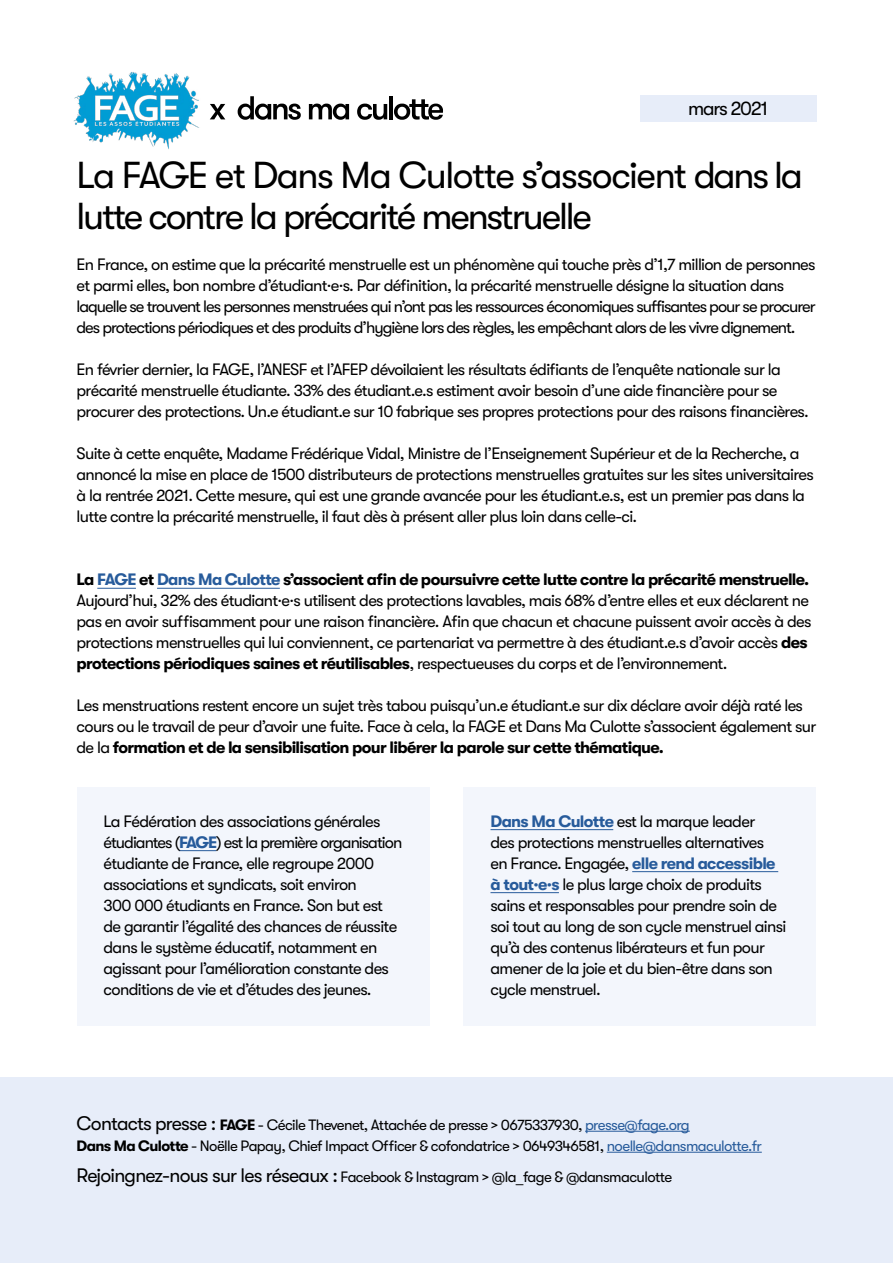
<style>
.page{position:relative;width:893px;height:1263px;background:#fff}
.page>*{position:absolute;margin:0;border:0;box-sizing:border-box;transform-origin:0 0}
.t1{font:37.5px/40.5px "GT Walsheim Pro";letter-spacing:-.06em;color:#000}
.t2{font:19.5px "GT Walsheim Pro";letter-spacing:-.06em;color:#000}
.t3{font:16.5px/21px "GT Walsheim Pro";letter-spacing:-.04em;color:#000}
.t4{font:16.5px/21px "GT Walsheim Pro";letter-spacing:-.06em;color:#000}
.t5{font:15px/21px "GT Walsheim Pro";letter-spacing:-.04em;color:#000}
.s1{font-weight:700}
.s2{font-weight:700;color:#275b9b}
.s3{font-size:19.5px}
.s4{color:#275b9b}
</style>
<div class="page">
<div style="left:77px;top:787px;width:352px;height:238px;background:#f3f6fc"></div>
<div style="left:463px;top:787px;width:353px;height:238px;background:#f3f6fc"></div>
<div style="left:0;top:1078px;width:893px;height:185px;background:#e7edf9"></div>
<hr style="left:97px;top:588px;width:39px;height:1px;background:#275b9b">
<hr style="left:157px;top:588px;width:123px;height:1px;background:#275b9b">
<hr style="left:179px;top:850px;width:37px;height:1px;background:#275b9b">
<hr style="left:490px;top:829px;width:123px;height:1px;background:#275b9b">
<hr style="left:632px;top:871px;width:146px;height:1px;background:#275b9b">
<hr style="left:490px;top:892px;width:69px;height:1px;background:#275b9b">
<hr style="left:585px;top:1131px;width:105px;height:1px;background:#275b9b">
<hr style="left:607px;top:1152px;width:155px;height:1px;background:#275b9b">
<svg style="left:210px;top:104px;width:15px;height:15px"></svg>
<img style="left:74px;top:72px;width:125px;height:77px">
<svg style="left:238px;top:96px;width:63px;height:24px"></svg>
<svg style="left:309px;top:104px;width:40px;height:16px"></svg>
<svg style="left:357px;top:104px;width:30px;height:16px"></svg>
<hr style="left:389px;top:96px;width:4px;height:23px;background:#000">
<svg style="left:394px;top:99px;width:49px;height:21px"></svg>
<div style="left:640px;top:95px;width:176px;height:26px;background:#e7edf9"></div>
<p class="t2" style="left:688px;top:97px;width:81px">mars 2021</p>
<h1 class="t1" style="left:77px;top:155px;width:728px">La FAGE et Dans Ma Culotte s’associent dans la lutte contre la précarité menstruelle</h1>
<p class="t4" style="left:77px;top:254px;width:741px">En France, on estime que la précarité menstruelle est un phénomène qui touche près d’1,7 million de personnes et parmi elles, bon nombre d’étudiant·e·s. Par définition, la précarité menstruelle désigne la situation dans laquelle se trouvent les personnes menstruées qui n’ont pas les ressources économiques suffisantes pour se procurer des protections périodiques et des produits d’hygiène lors des règles, les empêchant alors de les vivre dignement.</p>
<p class="t3" style="left:77px;top:359px;width:734px">En février dernier, la FAGE, l’ANESF et l’AFEP dévoilaient les résultats édifiants de l’enquête nationale sur la précarité menstruelle étudiante. 33% des étudiant.e.s estiment avoir besoin d’une aide financière pour se procurer des protections. Un.e étudiant.e sur 10 fabrique ses propres protections pour des raisons financières.</p>
<p class="t3" style="left:77px;top:443px;width:739px">Suite à cette enquête, Madame Frédérique Vidal, Ministre de l’Enseignement Supérieur et de la Recherche, a annoncé la mise en place de 1500 distributeurs de protections menstruelles gratuites sur les sites universitaires à la rentrée 2021. Cette mesure, qui est une grande avancée pour les étudiant.e.s, est un premier pas dans la lutte contre la précarité menstruelle, il faut dès à présent aller plus loin dans celle-ci.</p>
<p class="t3" style="left:77px;top:569px;width:736px"><span class="s1">La</span> <span class="s2">FAGE</span> <span class="s1">et</span> <span class="s2">Dans Ma Culotte</span> <span class="s1">s’associent afin de poursuivre cette lutte contre la précarité menstruelle.<br></span>Aujourd’hui, 32% des étudiant·e·s utilisent des protections lavables, mais 68% d’entre elles et eux déclarent ne pas en avoir suffisamment pour une raison financière. Afin que chacun et chacune puissent avoir accès à des protections menstruelles qui lui conviennent, ce partenariat va permettre à des étudiant.e.s d’avoir accès <span class="s1">des protections périodiques saines et réutilisables</span>, respectueuses du corps et de l’environnement.</p>
<p class="t3" style="left:77px;top:695px;width:741px">Les menstruations restent encore un sujet très tabou puisqu’un.e étudiant.e sur dix déclare avoir déjà raté les cours ou le travail de peur d’avoir une fuite. Face à cela, la FAGE et Dans Ma Culotte s’associent également sur de la <span class="s1">formation et de la sensibilisation pour libérer la parole sur cette thématique.</span></p>
<p class="t3" style="left:104px;top:811px;width:300px">La Fédération des associations générales étudiantes (<span class="s2">FAGE</span>) est la première organisation étudiante de France, elle regroupe 2000 associations et syndicats, soit environ<br>300 000 étudiants en France. Son but est de garantir l’égalité des chances de réussite dans le système éducatif, notamment en agissant pour l’amélioration constante des conditions de vie et d’études des jeunes.</p>
<p class="t3" style="left:490px;top:811px;width:297px"><span class="s2">Dans Ma Culotte</span> est la marque leader<br>des protections menstruelles alternatives<br>en France. Engagée, <span class="s2">elle rend accessible à tout·e·s</span> le plus large choix de produits sains et responsables pour prendre soin de soi tout au long de son cycle menstruel ainsi qu’à des contenus libérateurs et fun pour amener de la joie et du bien-être dans son cycle menstruel.</p>
<p class="t5" style="left:77px;top:1114px;width:687px"><span class="s3">Contacts presse :</span> <span class="s1">FAGE</span> - Cécile Thevenet, Attachée de presse &gt; 0675337930, <span class="s4">presse@fage.org<br></span><span class="s1">Dans Ma Culotte</span> - Noëlle Papay, Chief Impact Officer &amp; cofondatrice &gt; 0649346581, <span class="s4">noelle@dansmaculotte.fr</span></p>
<p class="t5" style="left:77px;top:1167px;width:597px"><span class="s3">Rejoingnez-nous sur les réseaux :</span> Facebook &amp; Instagram &gt; @la_fage &amp; @dansmaculotte</p>
</div>
